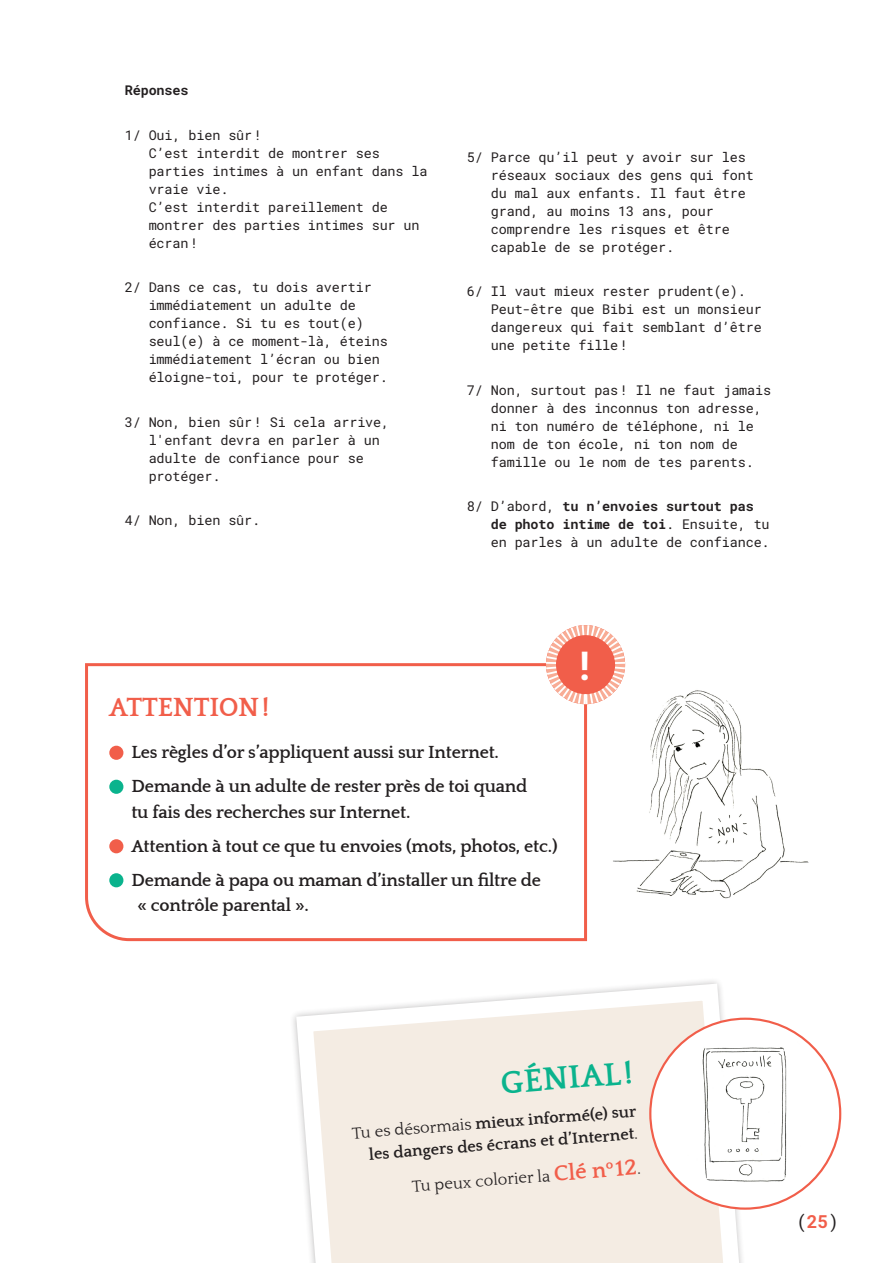
<style>
.page{position:relative;width:893px;height:1263px;background:#fff}
.page>*{position:absolute;margin:0;border:0;box-sizing:border-box;transform-origin:0 0}
.Activite_consigne{font:39.9px "Roboto Mono";color:#fff}
.Encouragements_titre{font:700 33px "Quattrocento";color:#0ab38d}
.Attention_texte_noir{font:700 27px "Quattrocento";letter-spacing:-.01em;color:#f15e4a}
.Attention_texte_noir-2{font:700 18px/25.5px "Quattrocento";letter-spacing:-.01em;color:#231f20}
.t1{font:18px "Roboto Mono";color:#231f20}
.Encouragements_texte{font:700 16.5px/22px "Quattrocento";color:#231f20;text-align:right}
.Encouragements_texte-2{font:16.5px "Quattrocento";color:#231f20}
.Activite_reponse{font:13.5px/18px "Roboto Mono";letter-spacing:-.01em;color:#231f20}
.s1{font-weight:400}
.s2{font-weight:700;font-size:22.5px;color:#f15e4a}
.s3{color:#f15e4a}
</style>
<div class="page">
<img style="left:613px;top:690px;width:196px;height:209px">
<svg style="left:293px;top:981px;width:449px;height:282px"></svg>
<div style="left:650px;top:1019px;width:190px;height:189px;background:#fff;border-radius:50%"></div>
<img style="left:688px;top:1038px;width:99px;height:151px">
<svg style="left:85px;top:663px;width:503px;height:279px"></svg>
<svg style="left:544px;top:625px;width:83px;height:81px"></svg>
<svg style="left:606px;top:1159px;width:34px;height:17px"></svg>
<p class="Activite_reponse" style="left:125px;top:81px;width:65px">Réponses</p>
<p class="Activite_reponse" style="left:149px;top:125px;width:280px;text-indent:-24px">1/ Oui, bien sûr!<br>C’est interdit de montrer ses parties intimes à un enfant dans la vraie vie.<br>C’est interdit pareillement de montrer des parties intimes sur un écran!</p>
<p class="Activite_reponse" style="left:149px;top:278px;width:241px;text-indent:-24px">2/ Dans ce cas, tu dois avertir immédiatement un adulte de confiance. Si tu es tout(e) seul(e) à ce moment-là, éteins immédiatement l’écran ou bien éloigne-toi, pour te protéger.</p>
<p class="Activite_reponse" style="left:149px;top:412px;width:242px;text-indent:-24px">3/ Non, bien sûr! Si cela arrive, l'enfant devra en parler à un adulte de confiance pour se protéger.</p>
<p class="Activite_reponse" style="left:125px;top:511px;width:137px">4/ Non, bien sûr.</p>
<p class="Activite_reponse" style="left:491px;top:148px;width:264px;text-indent:-24px">5/ Parce qu’il peut y avoir sur les réseaux sociaux des gens qui font du mal aux enfants. Il faut être grand, au moins 13 ans, pour comprendre les risques et être capable de se protéger.</p>
<p class="Activite_reponse" style="left:491px;top:282px;width:272px;text-indent:-24px">6/ Il vaut mieux rester prudent(e).<br>Peut-être que Bibi est un monsieur dangereux qui fait semblant d’être une petite fille!</p>
<p class="Activite_reponse" style="left:491px;top:381px;width:282px;text-indent:-24px">7/ Non, surtout pas! Il ne faut jamais donner à des inconnus ton adresse, ni ton numéro de téléphone, ni le nom de ton école, ni ton nom de famille ou le nom de tes parents.</p>
<p class="Activite_reponse" style="left:491px;top:497px;width:280px;text-indent:-24px">8/ D’abord, tu n’envoies surtout pas de photo intime de toi. Ensuite, tu en parles à un adulte de confiance.</p>
<p class="Activite_consigne" style="left:573px;top:638px;width:25px">!</p>
<p class="Attention_texte_noir" style="left:109px;top:693px;width:162px">ATTENTION!</p>
<p class="Attention_texte_noir-2" style="left:131px;top:740px;width:369px">Les règles d’or s’appliquent aussi sur Internet.</p>
<p class="Attention_texte_noir-2" style="left:131px;top:774px;width:398px">Demande à un adulte de rester près de toi quand tu fais des recherches sur Internet.</p>
<p class="Attention_texte_noir-2" style="left:131px;top:834px;width:428px">Attention à tout ce que tu envoies (mots, photos, etc.)</p>
<p class="Attention_texte_noir-2" style="left:137px;top:868px;width:405px;text-indent:-6px">Demande à papa ou maman d’installer un filtre de « contrôle parental ».</p>
<p class="Encouragements_titre" style="left:500px;top:1065px;width:134px;rotate:-4deg">GÉNIAL!</p>
<p class="Encouragements_texte" style="left:351px;top:1124px;width:286px;rotate:-5deg"><span class="s1">Tu es désormais</span> mieux informé(e) sur les dangers des écrans et d’Internet<span class="s1">.</span></p>
<p class="Encouragements_texte-2" style="left:411px;top:1178px;width:196px;rotate:-5deg">Tu peux colorier la <span class="s2">Clé n</span></p>
<h3 class="t1" style="left:796px;top:1209px;width:44px">(<span class="s3">25</span>)</h3>
</div>
